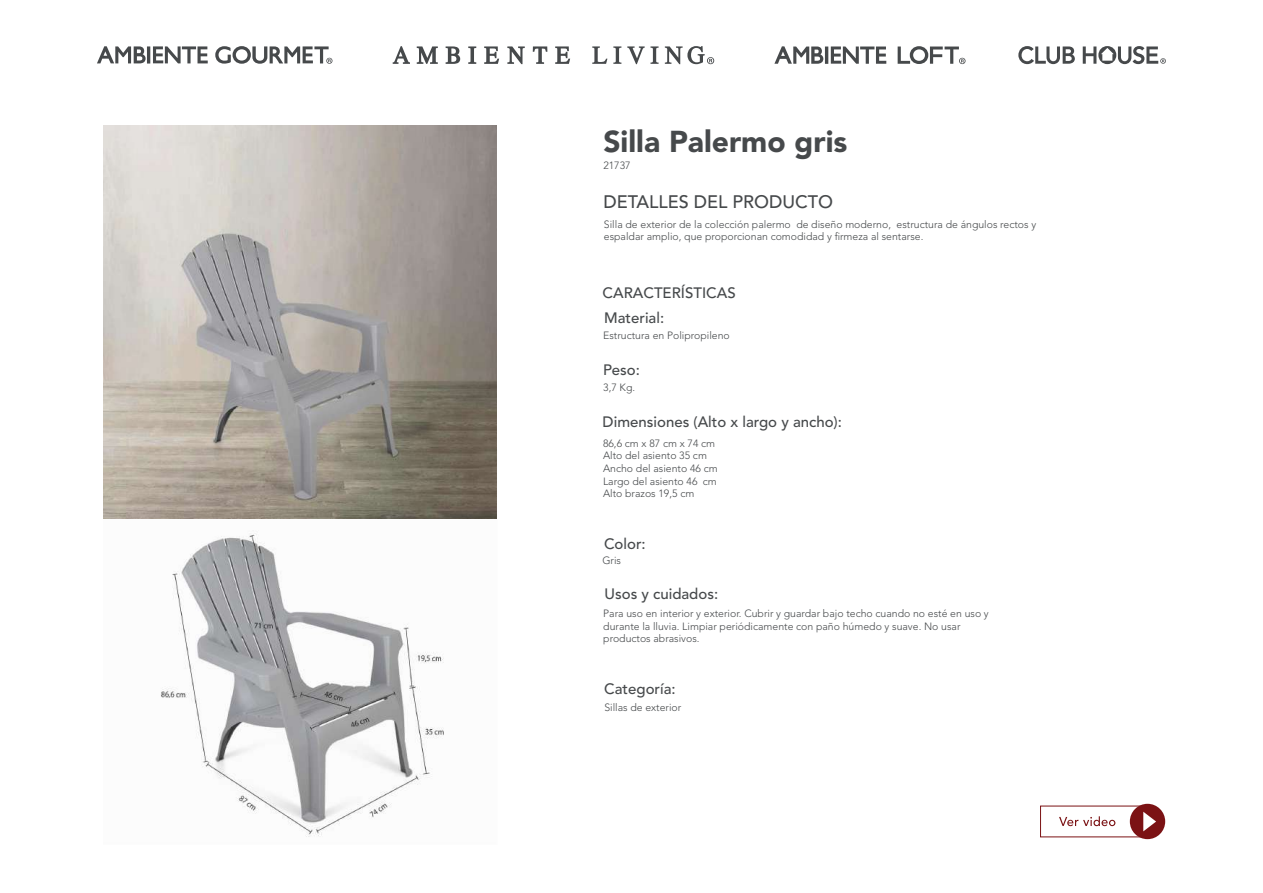
<style>
.page{position:relative;width:1263px;height:893px;background:#fff}
.page>*{position:absolute;margin:0;border:0;box-sizing:border-box;transform-origin:0 0}
.t1{font:900 30px "Avenir LT Std";color:#46494b}
.t2{font:500 18px "Avenir LT Std";color:#46494b}
.t3{font:500 15px "Avenir LT Std";color:#46494b}
.t4{font:300 10.5px/12.6px "Avenir LT Std";color:#46494b}
</style>
<div class="page">
<img style="left:104px;top:518px;width:393px;height:319px">
<svg style="left:97px;top:46px;width:49px;height:17px"></svg>
<hr style="left:147px;top:46px;width:3px;height:18px;background:#46494b">
<svg style="left:153px;top:46px;width:55px;height:17px"></svg>
<svg style="left:215px;top:46px;width:117px;height:18px"></svg>
<svg style="left:592px;top:46px;width:15px;height:18px"></svg>
<svg style="left:613px;top:46px;width:8px;height:18px"></svg>
<svg style="left:627px;top:46px;width:31px;height:18px"></svg>
<svg style="left:468px;top:46px;width:8px;height:18px"></svg>
<svg style="left:446px;top:46px;width:14px;height:18px"></svg>
<svg style="left:555px;top:46px;width:15px;height:18px"></svg>
<svg style="left:417px;top:46px;width:21px;height:18px"></svg>
<svg style="left:393px;top:46px;width:17px;height:18px"></svg>
<svg style="left:484px;top:46px;width:15px;height:18px"></svg>
<svg style="left:533px;top:46px;width:14px;height:18px"></svg>
<svg style="left:507px;top:46px;width:18px;height:18px"></svg>
<svg style="left:665px;top:46px;width:49px;height:18px"></svg>
<svg style="left:774px;top:46px;width:49px;height:18px"></svg>
<hr style="left:825px;top:47px;width:3px;height:17px;background:#46494b">
<svg style="left:831px;top:46px;width:55px;height:18px"></svg>
<svg style="left:898px;top:46px;width:67px;height:18px"></svg>
<svg style="left:1018px;top:46px;width:57px;height:18px"></svg>
<svg style="left:1083px;top:46px;width:83px;height:18px"></svg>
<svg style="left:1059px;top:816px;width:56px;height:10px"></svg>
<div style="left:1130px;top:804px;width:35px;height:35px;background:#7b1214;border-radius:50%"></div>
<svg style="left:1143px;top:812px;width:13px;height:19px"></svg>
<img style="left:104px;top:126px;width:393px;height:392px">
<h1 class="t1" style="left:603px;top:123px;width:245px">Silla Palermo gris</h1>
<p class="t4" style="left:603px;top:159px;width:29px">21737</p>
<h2 class="t2" style="left:603px;top:191px;width:231px">DETALLES DEL PRODUCTO</h2>
<p class="t4" style="left:604px;top:218px;width:434px">Silla de exterior de la colección palermo de diseño moderno, estructura de ángulos rectos y espaldar amplio, que proporcionan comodidad y firmeza al sentarse.</p>
<h3 class="t3" style="left:603px;top:285px;width:135px">CARACTERÍSTICAS</h3>
<h3 class="t3" style="left:604px;top:309px;width:61px">Material:</h3>
<p class="t4" style="left:603px;top:329px;width:128px">Estructura en Polipropileno</p>
<h3 class="t3" style="left:603px;top:361px;width:38px">Peso:</h3>
<p class="t4" style="left:603px;top:382px;width:33px">3,7 Kg.</p>
<h3 class="t3" style="left:603px;top:413px;width:241px">Dimensiones (Alto x largo y ancho):</h3>
<p class="t4" style="left:603px;top:437px;width:116px">86,6 cm x 87 cm x 74 cm<br>Alto del asiento 35 cm<br>Ancho del asiento 46 cm<br>Largo del asiento 46 cm<br>Alto brazos 19,5 cm</p>
<h3 class="t3" style="left:604px;top:535px;width:43px">Color:</h3>
<p class="t4" style="left:602px;top:554px;width:20px">Gris</p>
<h3 class="t3" style="left:604px;top:586px;width:115px">Usos y cuidados:</h3>
<p class="t4" style="left:603px;top:607px;width:387px">Para uso en interior y exterior. Cubrir y guardar bajo techo cuando no esté en uso y durante la lluvia. Limpiar periódicamente con paño húmedo y suave. No usar productos abrasivos.</p>
<h3 class="t3" style="left:604px;top:680px;width:73px">Categoría:</h3>
<p class="t4" style="left:604px;top:701px;width:79px">Sillas de exterior</p>
</div>
